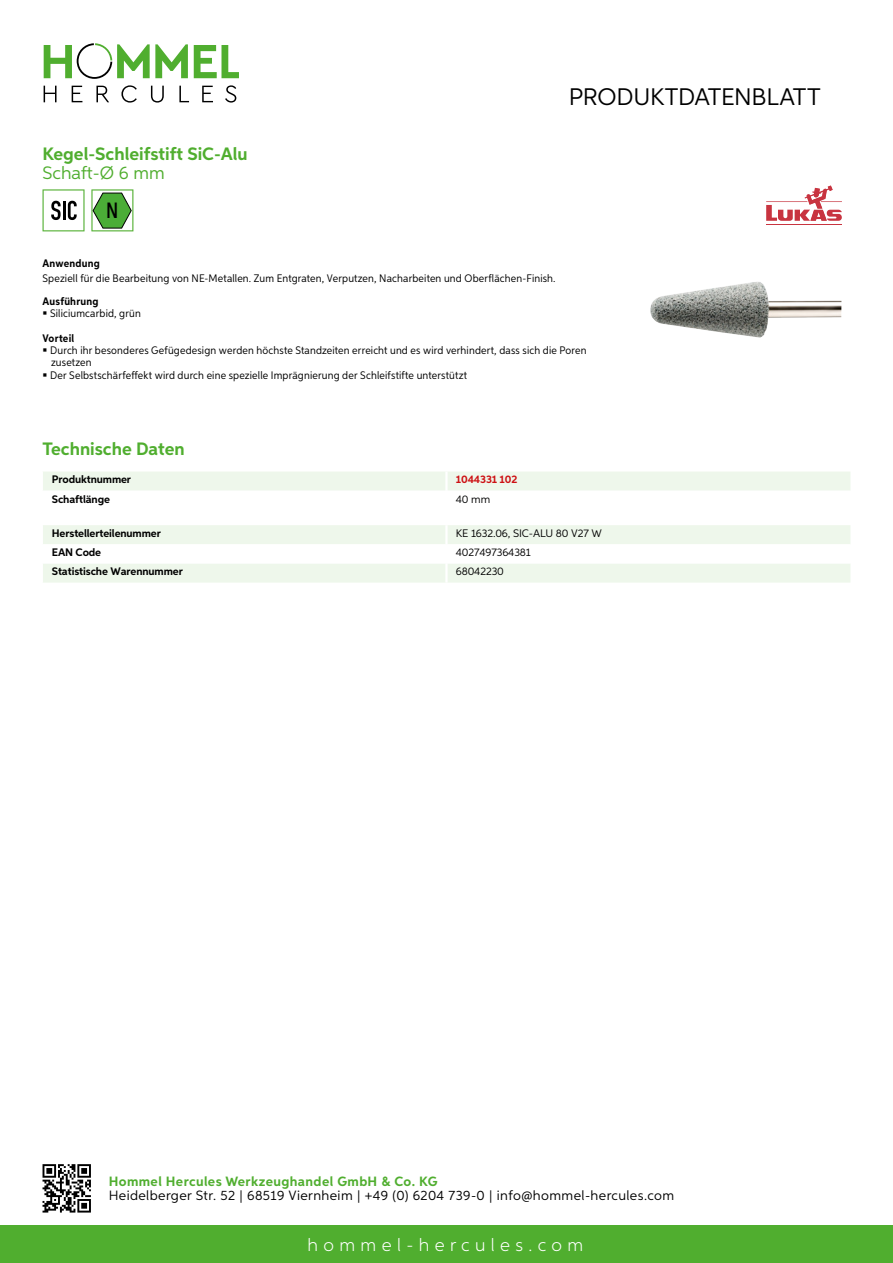
<style>
.page{position:relative;width:893px;height:1263px;background:#fff}
.page>*{position:absolute;margin:0;border:0;box-sizing:border-box;transform-origin:0 0}
.t1{font:24px "Aspira";letter-spacing:-.01em;color:#000}
.t2{font:500 22.2px "Aspira XX Nar";color:#000}
.t3{font:700 18px "Aspira";color:#50ae2f}
.t4{font:300 18px "Aspira";letter-spacing:.3em;color:#fff}
.t5{font:18px "Aspira";color:#50ae2f}
.t6{font:13.5px "Aspira";letter-spacing:.03em;color:#000}
.t7{font:700 13.5px "Aspira";letter-spacing:.03em;color:#50ae2f}
.t8{font:10.95px/12.5px "Aspira Nar";letter-spacing:.015em;color:#000}
.t9{font:700 10.95px "Aspira";letter-spacing:-.01em;color:#000}
.t10{font:10.95px "Aspira";letter-spacing:-.01em;color:#000}
.t11{font:700 10.95px "Aspira Nar";letter-spacing:.02em;color:#000}
.t12{font:700 10.95px "Aspira";letter-spacing:-.01em;color:#cd1013}
</style>
<div class="page">
<div style="left:0;top:1226px;width:893px;height:37px;background:#50ae2f"></div>
<svg style="left:43px;top:1164px;width:48px;height:48px"></svg>
<svg style="left:194px;top:45px;width:45px;height:33px"></svg>
<svg style="left:44px;top:43px;width:144px;height:36px"></svg>
<svg style="left:44px;top:86px;width:13px;height:16px"></svg>
<svg style="left:72px;top:86px;width:10px;height:16px"></svg>
<svg style="left:96px;top:86px;width:13px;height:16px"></svg>
<svg style="left:121px;top:85px;width:16px;height:18px"></svg>
<svg style="left:151px;top:86px;width:13px;height:17px"></svg>
<svg style="left:179px;top:86px;width:10px;height:16px"></svg>
<svg style="left:202px;top:86px;width:11px;height:16px"></svg>
<svg style="left:225px;top:85px;width:11px;height:18px"></svg>
<div style="left:43px;top:472px;width:807px;height:18px;background:#eef7eb"></div>
<svg style="left:43px;top:525px;width:807px;height:58px"></svg>
<hr style="left:445px;top:563px;width:3px;height:20px;background:#fff">
<svg style="left:43px;top:189px;width:42px;height:42px"></svg>
<svg style="left:91px;top:189px;width:42px;height:42px"></svg>
<img style="left:650px;top:282px;width:191px;height:56px">
<hr style="left:766px;top:224px;width:76px;height:1px;background:#c83440">
<svg style="left:766px;top:185px;width:76px;height:36px"></svg>
<h3 class="t3" style="left:43px;top:142px;width:207px">Kegel-Schleifstift SiC-Alu</h3>
<h3 class="t5" style="left:43px;top:162px;width:124px">Schaft-Ø 6 mm</h3>
<h2 class="t2" style="left:106px;top:197px;width:14px">N</h2>
<h1 class="t1" style="left:569px;top:82px;width:253px">Produktdatenblatt</h1>
<p class="t11" style="left:43px;top:257px;width:59px">Anwendung</p>
<p class="t8" style="left:43px;top:272px;width:515px">Speziell für die Bearbeitung von NE-Metallen. Zum Entgraten, Verputzen, Nacharbeiten und Oberflächen-Finish.</p>
<p class="t11" style="left:43px;top:294px;width:58px">Ausführung</p>
<p class="t8" style="left:50px;top:307px;width:92px">Siliciumcarbid, grün</p>
<p class="t11" style="left:43px;top:331px;width:33px">Vorteil</p>
<p class="t8" style="left:50px;top:344px;width:538px">Durch ihr besonderes Gefügedesign werden höchste Standzeiten erreicht und es wird verhindert, dass sich die Poren zusetzen<br>Der Selbstschärfeffekt wird durch eine spezielle Imprägnierung der Schleifstifte unterstützt</p>
<h3 class="t3" style="left:43px;top:437px;width:144px">Technische Daten</h3>
<p class="t9" style="left:52px;top:473px;width:81px">Produktnummer</p>
<p class="t12" style="left:456px;top:473px;width:63px">1044331 102</p>
<p class="t9" style="left:52px;top:492px;width:60px">Schaftlänge</p>
<p class="t10" style="left:456px;top:492px;width:36px">40 mm</p>
<p class="t9" style="left:52px;top:527px;width:111px">Herstellerteilenummer</p>
<p class="t10" style="left:456px;top:527px;width:85px">KE 1632.06, SIC-ALU</p>
<p class="t10" style="left:556px;top:527px;width:48px">80 V27 W</p>
<p class="t9" style="left:52px;top:546px;width:51px">EAN Code</p>
<p class="t10" style="left:456px;top:546px;width:77px">4027497364381</p>
<p class="t9" style="left:52px;top:565px;width:132px">Statistische Warennummer</p>
<p class="t10" style="left:456px;top:565px;width:50px">68042230</p>
<p class="t7" style="left:109px;top:1172px;width:330px">Hommel Hercules Werkzeughandel GmbH &amp; Co. KG</p>
<p class="t6" style="left:109px;top:1187px;width:567px">Heidelberger Str. 52 | 68519 Viernheim | +49 (0) 6204 739-0 | info@hommel-hercules.com</p>
<h3 class="t4" style="left:307px;top:1234px;width:277px">hommel-hercules.com</h3>
</div>
